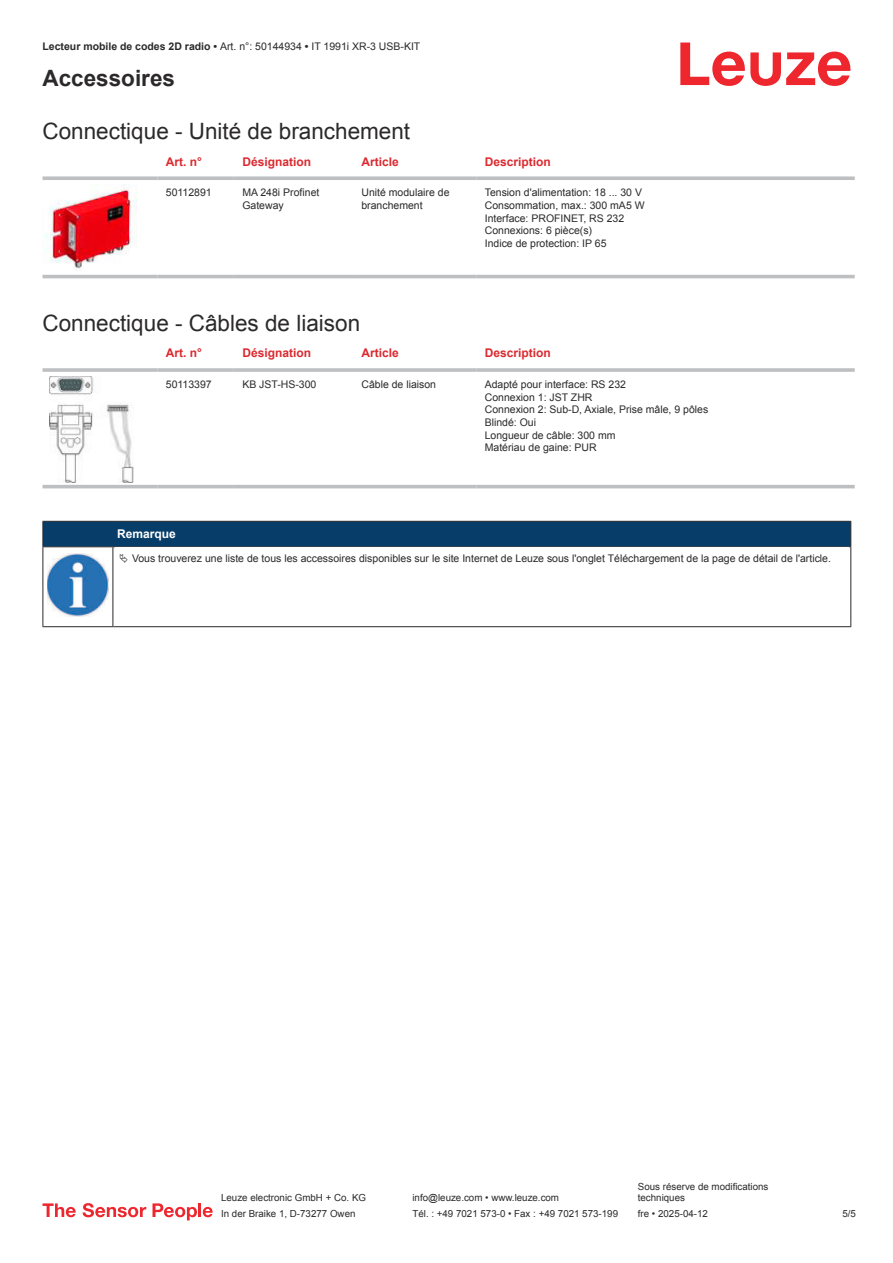
<style>
.page{position:relative;width:893px;height:1263px;background:#fff}
.page>*{position:absolute;margin:0;border:0;box-sizing:border-box;transform-origin:0 0}
.t1{font:22.5px "Arial";color:#2b292a}
.t2{font:700 22.5px "Arial";color:#2b292a}
.t3{font:700 12px "Arial";color:#db2a30}
.t4{font:700 12px "Arial";color:#fff}
.t5{font:10.5px/12.6px "Arial";color:#2b292a}
.t6{font:9.75px/11.7px "Arial";color:#2b292a}
.s1{font-weight:700}
</style>
<div class="page">
<svg style="left:680px;top:43px;width:170px;height:43px"></svg>
<div style="left:43px;top:274px;width:812px;height:5px;background:#eeefef"></div>
<svg style="left:43px;top:176px;width:114px;height:4px"></svg>
<svg style="left:157px;top:176px;width:77px;height:4px"></svg>
<svg style="left:234px;top:176px;width:119px;height:4px"></svg>
<svg style="left:353px;top:176px;width:123px;height:4px"></svg>
<svg style="left:476px;top:176px;width:379px;height:4px;background:#c4c6c8"></svg>
<hr style="left:43px;top:275px;width:114px;height:3px;background:#bdbfc1">
<hr style="left:157px;top:275px;width:77px;height:3px;background:#bdbfc1">
<hr style="left:234px;top:275px;width:119px;height:3px;background:#bdbfc1">
<hr style="left:353px;top:275px;width:123px;height:3px;background:#bdbfc1">
<hr style="left:476px;top:275px;width:379px;height:3px;background:#bdbfc1">
<img style="left:44px;top:184px;width:93px;height:86px">
<svg style="left:43px;top:467px;width:812px;height:22px"></svg>
<hr style="left:43px;top:368px;width:114px;height:4px;background:#bdbfc1">
<hr style="left:157px;top:368px;width:77px;height:4px;background:#c8cacc">
<hr style="left:234px;top:368px;width:119px;height:4px;background:#c3c5c7">
<hr style="left:353px;top:368px;width:123px;height:4px;background:#bdbfc1">
<hr style="left:476px;top:368px;width:379px;height:4px;background:#c8cacc">
<hr style="left:43px;top:485px;width:114px;height:3px;background:#bdbfc1">
<hr style="left:157px;top:485px;width:77px;height:3px;background:#bdbfc1">
<hr style="left:234px;top:485px;width:119px;height:3px;background:#bdbfc1">
<hr style="left:353px;top:485px;width:123px;height:3px;background:#bdbfc1">
<hr style="left:476px;top:485px;width:379px;height:3px;background:#bdbfc1">
<img style="left:49px;top:376px;width:84px;height:106px">
<div style="left:43px;top:521px;width:808px;height:26px;background:#063d69"></div>
<hr style="left:113px;top:546px;width:738px;height:1px;background:#2b292a">
<hr style="left:43px;top:547px;width:1px;height:75px;background:#2b292a">
<hr style="left:113px;top:547px;width:1px;height:75px;background:#2b292a">
<hr style="left:850px;top:547px;width:1px;height:75px;background:#2b292a">
<hr style="left:43px;top:626px;width:70px;height:1px;background:#2b292a">
<hr style="left:113px;top:626px;width:738px;height:1px;background:#2b292a">
<img style="left:47px;top:553px;width:61px;height:63px">
<svg style="left:43px;top:1203px;width:33px;height:14px"></svg>
<svg style="left:83px;top:1203px;width:63px;height:14px"></svg>
<svg style="left:153px;top:1203px;width:44px;height:17px"></svg>
<hr style="left:198px;top:1203px;width:3px;height:14px;background:#ed272d">
<svg style="left:203px;top:1207px;width:10px;height:10px"></svg>
<p class="t5" style="left:43px;top:41px;width:379px"><span class="s1">Lecteur mobile de codes 2D radio •</span> Art. n°: 50144934 <span class="s1">•</span> IT 1991i XR-3 USB-KIT</p>
<h1 class="t2" style="left:43px;top:70px;width:134px">Accessoires</h1>
<h1 class="t1" style="left:43px;top:123px;width:369px">Connectique - Unité de branchement</h1>
<p class="t3" style="left:166px;top:157px;width:38px">Art. n°</p>
<p class="t3" style="left:242px;top:157px;width:70px">Désignation</p>
<p class="t3" style="left:361px;top:157px;width:39px">Article</p>
<p class="t3" style="left:485px;top:157px;width:68px">Description</p>
<p class="t5" style="left:166px;top:187px;width:47px">50112891</p>
<p class="t5" style="left:242px;top:187px;width:79px">MA 248i Profinet<br>Gateway</p>
<p class="t5" style="left:361px;top:187px;width:90px">Unité modulaire de branchement</p>
<p class="t5" style="left:485px;top:187px;width:161px">Tension d'alimentation: 18 ... 30 V<br>Consommation, max.: 300 mA5 W<br>Interface: PROFINET, RS 232<br>Connexions: 6 pièce(s)<br>Indice de protection: IP 65</p>
<h1 class="t1" style="left:43px;top:315px;width:319px">Connectique - Câbles de liaison</h1>
<p class="t3" style="left:166px;top:349px;width:38px">Art. n°</p>
<p class="t3" style="left:242px;top:349px;width:70px">Désignation</p>
<p class="t3" style="left:361px;top:349px;width:39px">Article</p>
<p class="t3" style="left:485px;top:349px;width:68px">Description</p>
<p class="t5" style="left:166px;top:379px;width:47px">50113397</p>
<p class="t5" style="left:242px;top:379px;width:76px">KB JST-HS-300</p>
<p class="t5" style="left:361px;top:379px;width:76px">Câble de liaison</p>
<p class="t5" style="left:485px;top:379px;width:225px">Adapté pour interface: RS 232<br>Connexion 1: JST ZHR<br>Connexion 2: Sub-D, Axiale, Prise mâle, 9 pôles<br>Blindé: Oui<br>Longueur de câble: 300 mm<br>Matériau de gaine: PUR</p>
<p class="t4" style="left:117px;top:529px;width:60px">Remarque</p>
<p class="t5" style="left:132px;top:552px;width:700px">Vous trouverez une liste de tous les accessoires disponibles sur le site Internet de Leuze sous l'onglet Téléchargement de la page de détail de l'article.</p>
<p class="t6" style="left:221px;top:1193px;width:146px">Leuze electronic GmbH + Co. KG</p>
<p class="t6" style="left:412px;top:1193px;width:148px">info@leuze.com • www.leuze.com</p>
<p class="t6" style="left:638px;top:1181px;width:132px">Sous réserve de modifications techniques</p>
<p class="t6" style="left:221px;top:1209px;width:136px">In der Braike 1, D-73277 Owen</p>
<p class="t6" style="left:412px;top:1209px;width:207px">Tél. : +49 7021 573-0 • Fax : +49 7021 573-199</p>
<p class="t6" style="left:638px;top:1209px;width:72px">fre • 2025-04-12</p>
<p class="t6" style="left:842px;top:1209px;width:15px">5 /5</p>
</div>
